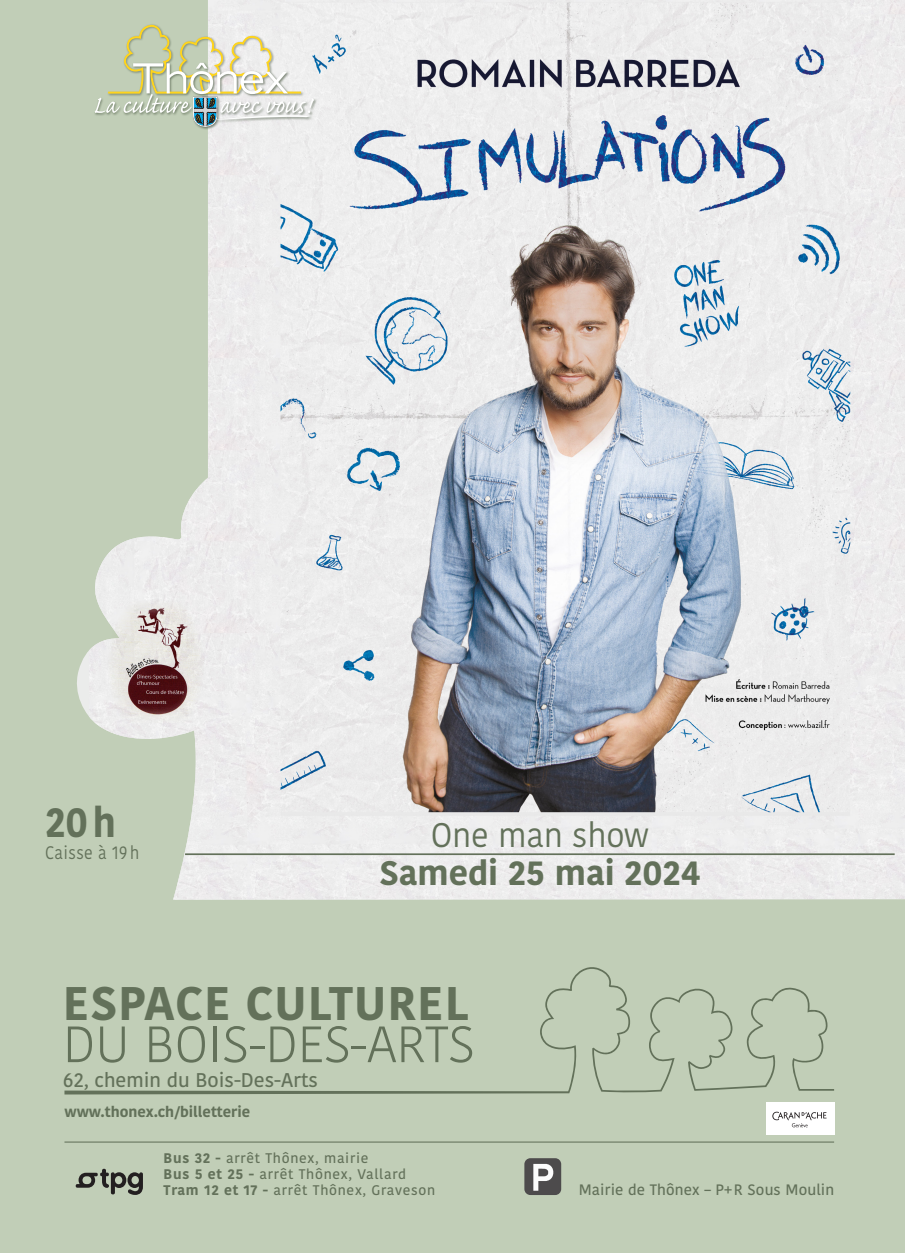
<style>
.page{position:relative;width:905px;height:1253px;background:#fff}
.page>*{position:absolute;margin:0;border:0;box-sizing:border-box;transform-origin:0 0}
.t1{font:300 50.85px "Kohinoor Devanagari";color:#63715a}
.t2{font:700 47.03px "Kohinoor Devanagari";letter-spacing:.02em;color:#63715a}
.t3{font:700 41.33px "Kohinoor Devanagari";color:#63715a;scale:.92 1}
.t4{font:700 33.97px "Kohinoor Devanagari";color:#63715a}
.t5{font:33.97px "Kohinoor Devanagari";color:#63715a;scale:.96 1}
.t6{font:500 19.8px "Kohinoor Devanagari";color:#63715a}
.t7{font:18.08px "Kohinoor Devanagari";letter-spacing:.02em;color:#63715a;scale:.88 1}
.t8{font:500 15.08px "Kohinoor Devanagari";letter-spacing:.01em;color:#63715a}
.t9{font:700 14.77px "Kohinoor Devanagari";color:#63715a}
.t10{font:500 13.88px/16px "Kohinoor Devanagari";letter-spacing:.05em;color:#63715a}
.s1{font-weight:700}
</style>
<div class="page">
<div style="left:0;top:0;width:905px;height:1252px;background:#c1ceb7"></div>
<div style="left:64px;top:964px;width:770px;height:130px;background:#c1ceb7"></div>
<img style="left:524px;top:1158px;width:37px;height:37px">
<hr style="left:64px;top:1141px;width:770px;height:1px;background:#63715a">
<div style="left:766px;top:1101px;width:68px;height:33px;background:#fff"></div>
<svg style="left:772px;top:1111px;width:55px;height:16px"></svg>
<svg style="left:76px;top:1168px;width:67px;height:26px"></svg>
<img style="left:89px;top:0;width:816px;height:899px">
<div style="left:93px;top:23px;width:224px;height:107px;background:#515f4a;opacity:.75"></div>
<svg style="left:95px;top:24px;width:219px;height:103px"></svg>
<hr style="left:185px;top:853px;width:710px;height:2px;background:#63715a">
<img style="left:108px;top:600px;width:96px;height:124px">
<h3 class="t3" style="left:45px;top:785px;width:78px">20h</h3>
<h3 class="t7" style="left:45px;top:842px;width:108px">Caisse à 19 h</h3>
<h3 class="t5" style="left:431px;top:815px;width:229px">One man show</h3>
<h3 class="t4" style="left:379px;top:843px;width:322px">Samedi 25 mai 2024</h3>
<h2 class="t2" style="left:63px;top:961px;width:407px">ESPACE CULTUREL</h2>
<h1 class="t1" style="left:63px;top:1014px;width:413px">DU BOIS-DES-ARTS</h1>
<h3 class="t6" style="left:63px;top:1068px;width:257px">62, chemin du Bois-Des-Arts</h3>
<p class="t9" style="left:64px;top:1099px;width:187px">www.thonex.ch/billetterie</p>
<p class="t10" style="left:164px;top:1150px;width:273px"><span class="s1">Bus 32 -</span> arrêt Thônex, mairie<br><span class="s1">Bus 5 et 25 -</span> arrêt Thônex, Vallard<br><span class="s1">Tram 12 et 17 -</span> arrêt Thônex, Graveson</p>
<p class="t8" style="left:579px;top:1180px;width:257px">Mairie de Thônex – P+R Sous Moulin</p>
</div>
